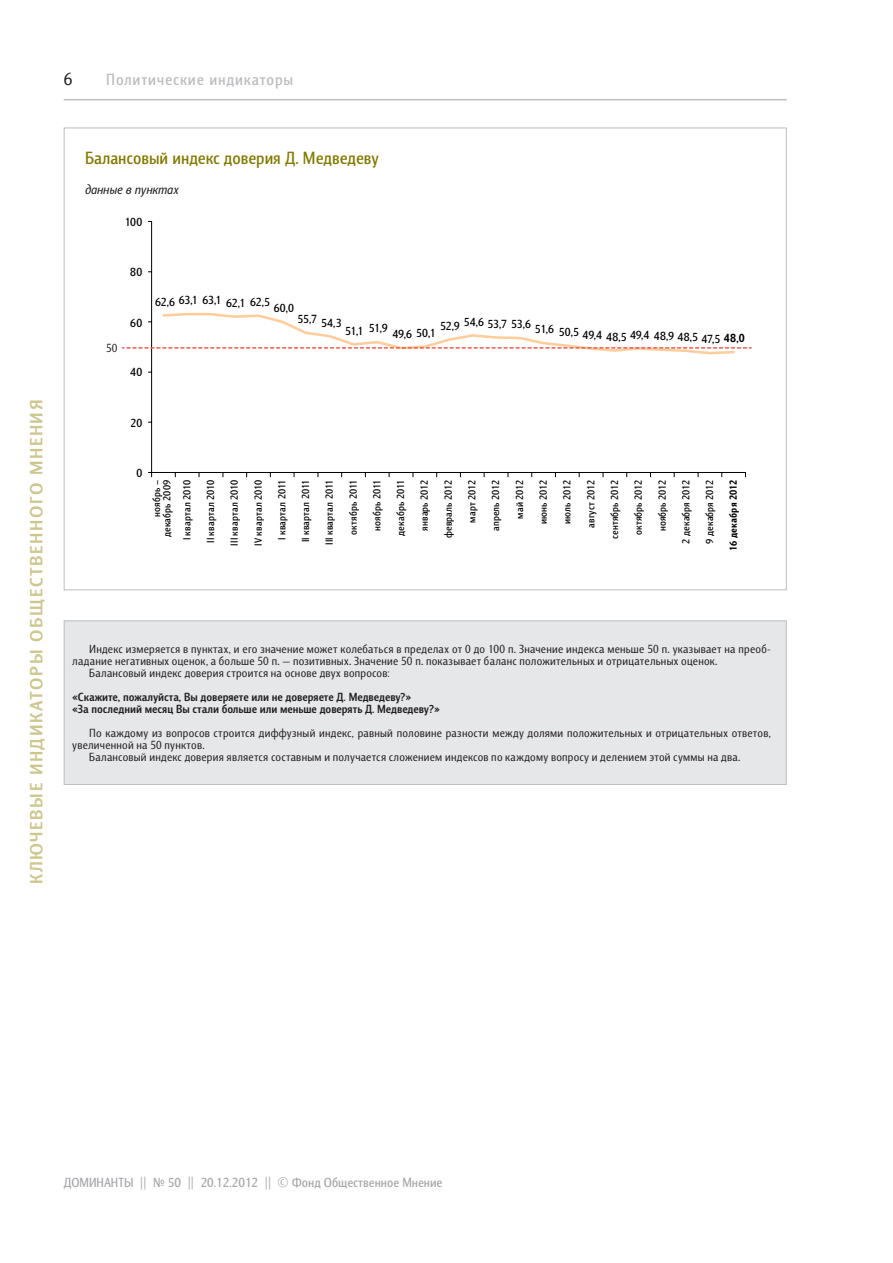
<style>
.page{position:relative;width:893px;height:1263px;background:#fff}
.page>*{position:absolute;margin:0;border:0;box-sizing:border-box;transform-origin:0 0}
.D_z-2_new{font:700 18px "Barnaul Grotesk";letter-spacing:.085em;color:#cdc68d;scale:1.1 1}
.D_vopros{font:500 18px "Barnaul Grotesk";color:#837a00}
.t1{font:18px "Barnaul Grotesk";color:#231f20}
.D_top{font:500 16.5px "Barnaul Grotesk";letter-spacing:.05em;color:#bcbdc0}
.t2{font:700 15.45px "Barnaul Grotesk";color:#000}
.t3{font:500 13.5px "Barnaul Grotesk";color:#a8a9ad}
.D_procent{font:italic 13.5px "Barnaul Grotesk";color:#231f20}
.основной-1{font:12px/12px "Barnaul Grotesk";letter-spacing:.025em;color:#231f20}
.D_vopros-2{font:700 12px "Barnaul Grotesk";color:#231f20}
.t4{font:500 12px "Barnaul Grotesk";color:#000}
.grafik{font:12px "Barnaul Grotesk";color:#231f20}
.t5{font:500 10.5px/10.5px "Barnaul Grotesk";letter-spacing:.02em;color:#000;text-align:right}
.t6{font:800 10.5px "Barnaul Grotesk";letter-spacing:.02em;color:#000}
.s1{font-weight:800}
</style>
<div class="page">
<hr style="left:64px;top:99px;width:723px;height:1px;background:#bcbdc0">
<div style="left:64px;top:620px;width:723px;height:165px;background:#e6e7e9;border:1px solid #bcbdc0"></div>
<hr style="left:151px;top:221px;width:1px;height:251px;background:#000">
<hr style="left:152px;top:472px;width:593px;height:1px;background:#000">
<svg style="left:123px;top:312px;width:628px;height:44px"></svg>
<h1 class="t1" style="left:64px;top:69px;width:10px">6</h1>
<p class="D_top" style="left:106px;top:70px;width:188px">Политические индикаторы</p>
<p class="D_z-2_new" style="left:26px;top:884px;width:442px;rotate:-90deg">Ключевые индикаторы общественного мнения</p>
<p class="D_vopros" style="left:85px;top:148px;width:295px">Балансовый индекс доверия Д. Медведеву</p>
<p class="D_procent" style="left:85px;top:182px;width:95px">данные в пунктах</p>
<p class="t4" style="left:125px;top:215px;width:19px">100</p>
<p class="grafik" style="left:106px;top:341px;width:13px">50</p>
<p class="t4" style="left:130px;top:265px;width:13px">80</p>
<p class="t4" style="left:130px;top:315px;width:13px">60</p>
<p class="t4" style="left:130px;top:365px;width:13px">40</p>
<p class="t4" style="left:155px;top:295px;width:117px">62,6 63,1 63,1 62,1 62,5</p>
<p class="t4" style="left:274px;top:301px;width:22px">60,0</p>
<p class="t4" style="left:297px;top:314px;width:46px">55,7 54,3</p>
<p class="t4" style="left:345px;top:322px;width:44px">51,1 51,9</p>
<p class="t4" style="left:392px;top:326px;width:354px">49,6 50,1 52,9 54,6 53,7 53,6 51,6 50,5 49,4 48,5 49,4 48,9 48,5 47,5 <span class="s1">48,0</span></p>
<p class="t4" style="left:130px;top:415px;width:13px">20</p>
<p class="t4" style="left:136px;top:465px;width:7px">0</p>
<p class="t5" style="left:151px;top:537px;width:59px;rotate:-90deg">ноябрь – декабрь 2009</p>
<p class="t5" style="left:181px;top:540px;width:62px;rotate:-90deg">I квартал 2010</p>
<p class="t5" style="left:205px;top:543px;width:65px;rotate:-90deg">II квартал 2010</p>
<p class="t5" style="left:229px;top:546px;width:67px;rotate:-90deg">III квартал 2010</p>
<p class="t5" style="left:253px;top:546px;width:67px;rotate:-90deg">IV квартал 2010</p>
<p class="t5" style="left:277px;top:540px;width:61px;rotate:-90deg">I квартал 2011</p>
<p class="t5" style="left:300px;top:542px;width:64px;rotate:-90deg">II квартал 2011</p>
<p class="t5" style="left:324px;top:545px;width:67px;rotate:-90deg">III квартал 2011</p>
<p class="t5" style="left:348px;top:535px;width:56px;rotate:-90deg">октябрь 2011</p>
<p class="t5" style="left:372px;top:531px;width:52px;rotate:-90deg">ноябрь 2011</p>
<p class="t5" style="left:395px;top:536px;width:57px;rotate:-90deg">декабрь 2011</p>
<p class="t5" style="left:419px;top:531px;width:52px;rotate:-90deg">январь 2012</p>
<p class="t5" style="left:443px;top:538px;width:60px;rotate:-90deg">февраль 2012</p>
<p class="t5" style="left:467px;top:522px;width:44px;rotate:-90deg">март 2012</p>
<p class="t5" style="left:490px;top:531px;width:53px;rotate:-90deg">апрель 2012</p>
<p class="t5" style="left:514px;top:519px;width:40px;rotate:-90deg">май 2012</p>
<p class="t5" style="left:538px;top:524px;width:45px;rotate:-90deg">июнь 2012</p>
<p class="t5" style="left:562px;top:524px;width:45px;rotate:-90deg">июль 2012</p>
<p class="t5" style="left:585px;top:528px;width:49px;rotate:-90deg">август 2012</p>
<p class="t5" style="left:609px;top:539px;width:61px;rotate:-90deg">сентябрь 2012</p>
<p class="t5" style="left:633px;top:535px;width:57px;rotate:-90deg">октябрь 2012</p>
<p class="t5" style="left:657px;top:531px;width:53px;rotate:-90deg">ноябрь 2012</p>
<p class="t5" style="left:680px;top:544px;width:65px;rotate:-90deg">2 декабря 2012</p>
<p class="t5" style="left:704px;top:544px;width:65px;rotate:-90deg">9 декабря 2012</p>
<p class="t6" style="left:727px;top:551px;width:73px;rotate:-90deg">16 декабря 2012</p>
<p class="основной-1" style="left:72px;top:642px;width:700px;text-indent:17px">Индекс измеряется в пунктах, и его значение может колебаться в пределах от 0 до 100 п. Значение индекса меньше 50 п. указывает на преоб&shy;ладание негативных оценок, а больше 50 п. — позитивных. Значение 50 п. показывает баланс положительных и отрицательных оценок.</p>
<p class="основной-1" style="left:89px;top:666px;width:302px">Балансовый индекс доверия строится на основе двух вопросов:</p>
<p class="D_vopros-2" style="left:72px;top:690px;width:341px">«Скажите, пожалуйста, Вы доверяете или не доверяете Д. Медведеву?»</p>
<p class="D_vopros-2" style="left:72px;top:702px;width:369px">«За последний месяц Вы стали больше или меньше доверять Д. Медведеву?»</p>
<p class="основной-1" style="left:72px;top:726px;width:700px;text-indent:17px">По каждому из вопросов строится диффузный индекс, равный половине разности между долями положительных и отрицательных ответов, увеличенной на 50 пунктов.</p>
<p class="основной-1" style="left:89px;top:750px;width:653px">Балансовый индекс доверия является составным и получается сложением индексов по каждому вопросу и делением этой суммы на два.</p>
<p class="t2" style="left:341px;top:657px;width:160px">Индекс доверия В. Путину</p>
<p class="t4" style="left:125px;top:706px;width:19px">100</p>
<p class="t4" style="left:130px;top:756px;width:13px">80</p>
<p class="t3" style="left:64px;top:1175px;width:380px">ДОМИНАНТЫ || № 50 || 20.12.2012 || © Фонд Общественное Мнение</p>
</div>
